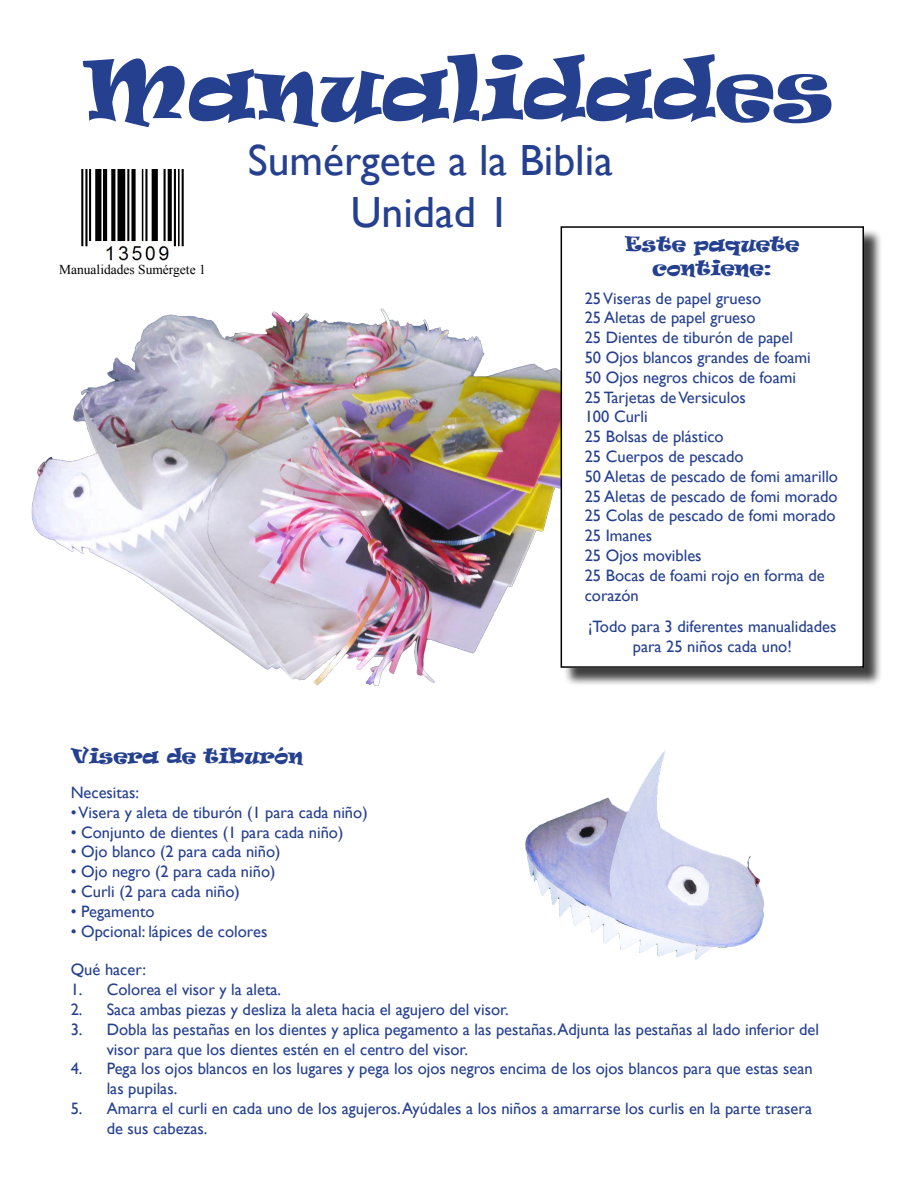
<style>
.page{position:relative;width:918px;height:1188px;background:#fff}
.page>*{position:absolute;margin:0;border:0;box-sizing:border-box;transform-origin:0 0}
.t1{font:81px "Ravie";color:#25408f}
.t2{font:43.65px/52.3px "Gill Sans";color:#25408f;text-align:center}
.t3{font:19.5px/23.4px "Ravie";color:#25408f;text-align:center}
.t4{font:16.5px/19.8px "Gill Sans";color:#25408f}
.t5{font:13.5px "Times New Roman";color:#000}
</style>
<div class="page">
<img style="left:31px;top:288px;width:530px;height:398px">
<div style="left:563px;top:229px;width:320px;height:457px;background:#000;opacity:.75"></div>
<div style="left:561px;top:227px;width:302px;height:440px;background:#fff"></div>
<div style="left:561px;top:226px;width:303px;height:442px;border:2px solid #000"></div>
<img style="left:81px;top:169px;width:103px;height:92px">
<img style="left:525px;top:750px;width:240px;height:210px">
<h1 class="t1" style="left:84px;top:34px;width:751px">Manualidades</h1>
<h2 class="t2" style="left:248px;top:135px;width:367px">Sumérgete a la Biblia<br>Unidad 1</h2>
<p class="t5" style="left:59px;top:260px;width:148px">Manualidades Sumérgete 1</p>
<p class="t3" style="left:71px;top:744px;width:234px">Visera de tiburón</p>
<p class="t4" style="left:71px;top:783px;width:70px">Necesitas:</p>
<p class="t4" style="left:71px;top:803px;width:298px">• Visera y aleta de tiburón (1 para cada niño)</p>
<p class="t4" style="left:71px;top:823px;width:274px">• Conjunto de dientes (1 para cada niño)</p>
<p class="t4" style="left:71px;top:842px;width:211px">• Ojo blanco (2 para cada niño)</p>
<p class="t4" style="left:71px;top:862px;width:206px">• Ojo negro (2 para cada niño)</p>
<p class="t4" style="left:71px;top:882px;width:171px">• Curli (2 para cada niño)</p>
<p class="t4" style="left:71px;top:902px;width:85px">• Pegamento</p>
<p class="t4" style="left:71px;top:922px;width:198px">• Opcional: lápices de colores</p>
<p class="t3" style="left:625px;top:232px;width:176px">Este paquete contiene:</p>
<p class="t4" style="left:585px;top:289px;width:255px">25 Viseras de papel grueso<br>25 Aletas de papel grueso<br>25 Dientes de tiburón de papel<br>50 Ojos blancos grandes de foami<br>50 Ojos negros chicos de foami<br>25 Tarjetas de Versiculos<br>100 Curli<br>25 Bolsas de plástico<br>25 Cuerpos de pescado<br>50 Aletas de pescado de fomi amarillo<br>25 Aletas de pescado de fomi morado<br>25 Colas de pescado de fomi morado<br>25 Imanes<br>25 Ojos movibles<br>25 Bocas de foami rojo en forma de corazón</p>
<p class="t4" style="left:588px;top:617px;width:250px;text-align:center">¡Todo para 3 diferentes manualidades para 25 niños cada uno!</p>
<p class="t4" style="left:71px;top:960px;width:77px">Qué hacer:</p>
<p class="t4" style="left:71px;top:980px;width:212px">1. Colorea el visor y la aleta.</p>
<p class="t4" style="left:71px;top:1000px;width:440px">2. Saca ambas piezas y desliza la aleta hacia el agujero del visor.</p>
<p class="t4" style="left:107px;top:1020px;width:714px;text-indent:-36px">3. Dobla las pestañas en los dientes y aplica pegamento a las pestañas. Adjunta las pestañas al lado inferior del visor para que los dientes estén en el centro del visor.</p>
<p class="t4" style="left:107px;top:1059px;width:708px;text-indent:-36px">4. Pega los ojos blancos en los lugares y pega los ojos negros encima de los ojos blancos para que estas sean las pupilas.</p>
<p class="t4" style="left:107px;top:1099px;width:707px;text-indent:-36px">5. Amarra el curli en cada uno de los agujeros. Ayúdales a los niños a amarrarse los curlis en la parte trasera de sus cabezas.</p>
</div>
